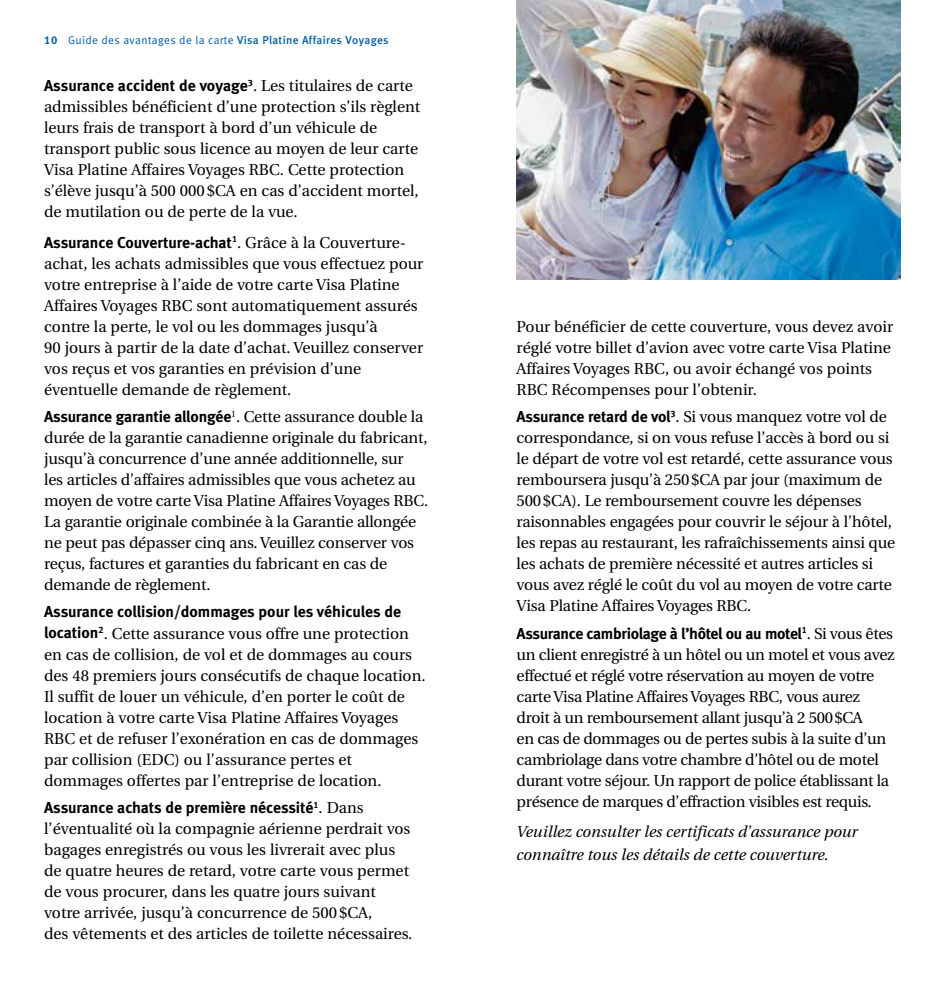
<style>
.page{position:relative;width:945px;height:993px;background:#fff}
.page>*{position:absolute;margin:0;border:0;box-sizing:border-box;transform-origin:0 0}
.t1{font:15.75px/21px "Utopia";letter-spacing:-.005em;color:#000}
.t2{font:15.75px "Meta Bold LF";letter-spacing:-.005em;color:#000}
.t3{font:italic 15.75px/22.8px "Utopia";color:#000}
.t4{font:11.38px "Meta Normal LF";letter-spacing:.03em;color:#005daa}
.s1{font-family:"Meta Bold LF"}
.s2{font-family:"Meta Medium LF"}
.s3{font-family:"Utopia"}
</style>
<div class="page">
<img style="left:517px;top:0;width:384px;height:279px">
<p class="t4" style="left:44px;top:33px;width:346px"><span class="s1">10</span> Guide des avantages de la carte <span class="s2">Visa Platine Affaires Voyages</span></p>
<p class="t2" style="left:44px;top:76px;width:370px">Assurance accident de voyage<sup>3</sup><span class="s3">. Les titulaires de carte</span></p>
<p class="t1" style="left:44px;top:96px;width:378px">admissibles bénéficient d’une protection s’ils règlent leurs frais de transport à bord d’un véhicule de transport public sous licence au moyen de leur carte Visa Platine Affaires Voyages RBC. Cette protection s’élève jusqu’à 500 000$CA en cas d’accident mortel, de mutilation ou de perte de la vue.</p>
<p class="t2" style="left:44px;top:233px;width:363px">Assurance Couverture-achat<sup>1</sup><span class="s3">. Grâce à la Couverture-</span></p>
<p class="t1" style="left:44px;top:253px;width:381px">achat, les achats admissibles que vous effectuez pour votre entreprise à l’aide de votre carte Visa Platine Affaires Voyages RBC sont automatiquement assurés contre la perte, le vol ou les dommages jusqu’à<br>90 jours à partir de la date d’achat. Veuillez conserver vos reçus et vos garanties en prévision d’une éventuelle demande de règlement.</p>
<p class="t2" style="left:44px;top:407px;width:381px">Assurance garantie allongée<sup>1</sup><span class="s3">. Cette assurance double la</span></p>
<p class="t1" style="left:44px;top:427px;width:386px">durée de la garantie canadienne originale du fabricant, jusqu’à concurrence d’une année additionnelle, sur<br>les articles d’affaires admissibles que vous achetez au moyen de votre carte Visa Platine Affaires Voyages RBC.<br>La garantie originale combinée à la Garantie allongée ne peut pas dépasser cinq ans. Veuillez conserver vos reçus, factures et garanties du fabricant en cas de demande de règlement.</p>
<p class="t2" style="left:44px;top:602px;width:358px">Assurance collision/dommages pour les véhicules de</p>
<p class="t1" style="left:44px;top:622px;width:383px"><span class="s1">location</span><sup>2</sup>. Cette assurance vous offre une protection en cas de collision, de vol et de dommages au cours des 48 premiers jours consécutifs de chaque location.<br>Il suffit de louer un véhicule, d’en porter le coût de location à votre carte Visa Platine Affaires Voyages RBC et de refuser l’exonération en cas de dommages par collision (EDC) ou l’assurance pertes et dommages offertes par l’entreprise de location.</p>
<p class="t2" style="left:44px;top:797px;width:321px">Assurance achats de première nécessité<sup>1</sup><span class="s3">. Dans</span></p>
<p class="t1" style="left:44px;top:818px;width:370px">l’éventualité où la compagnie aérienne perdrait vos bagages enregistrés ou vous les livrerait avec plus de quatre heures de retard, votre carte vous permet de vous procurer, dans les quatre jours suivant votre arrivée, jusqu’à concurrence de 500$CA,<br>des vêtements et des articles de toilette nécessaires.</p>
<p class="t1" style="left:517px;top:316px;width:378px">Pour bénéficier de cette couverture, vous devez avoir réglé votre billet d’avion avec votre carte Visa Platine Affaires Voyages RBC, ou avoir échangé vos points RBC Récompenses pour l’obtenir.</p>
<p class="t1" style="left:517px;top:406px;width:380px"><span class="s1">Assurance retard de vol</span><sup>3</sup>. Si vous manquez votre vol de correspondance, si on vous refuse l’accès à bord ou si le départ de votre vol est retardé, cette assurance vous remboursera jusqu’à 250$CA par jour (maximum de 500$CA). Le remboursement couvre les dépenses raisonnables engagées pour couvrir le séjour à l’hôtel, les repas au restaurant, les rafraîchissements ainsi que les achats de première nécessité et autres articles si vous avez réglé le coût du vol au moyen de votre carte Visa Platine Affaires Voyages RBC.</p>
<p class="t2" style="left:517px;top:623px;width:378px">Assurance cambriolage à l’hôtel ou au motel<sup>1</sup><span class="s3">. Si vous êtes</span></p>
<p class="t1" style="left:517px;top:644px;width:380px">un client enregistré à un hôtel ou un motel et vous avez effectué et réglé votre réservation au moyen de votre carte Visa Platine Affaires Voyages RBC, vous aurez droit à un remboursement allant jusqu’à 2 500$CA<br>en cas de dommages ou de pertes subis à la suite d’un cambriolage dans votre chambre d’hôtel ou de motel durant votre séjour. Un rapport de police établissant la présence de marques d’effraction visibles est requis.</p>
<p class="t3" style="left:517px;top:820px;width:343px">Veuillez consulter les certificats d’assurance pour connaître tous les détails de cette couverture.</p>
</div>
